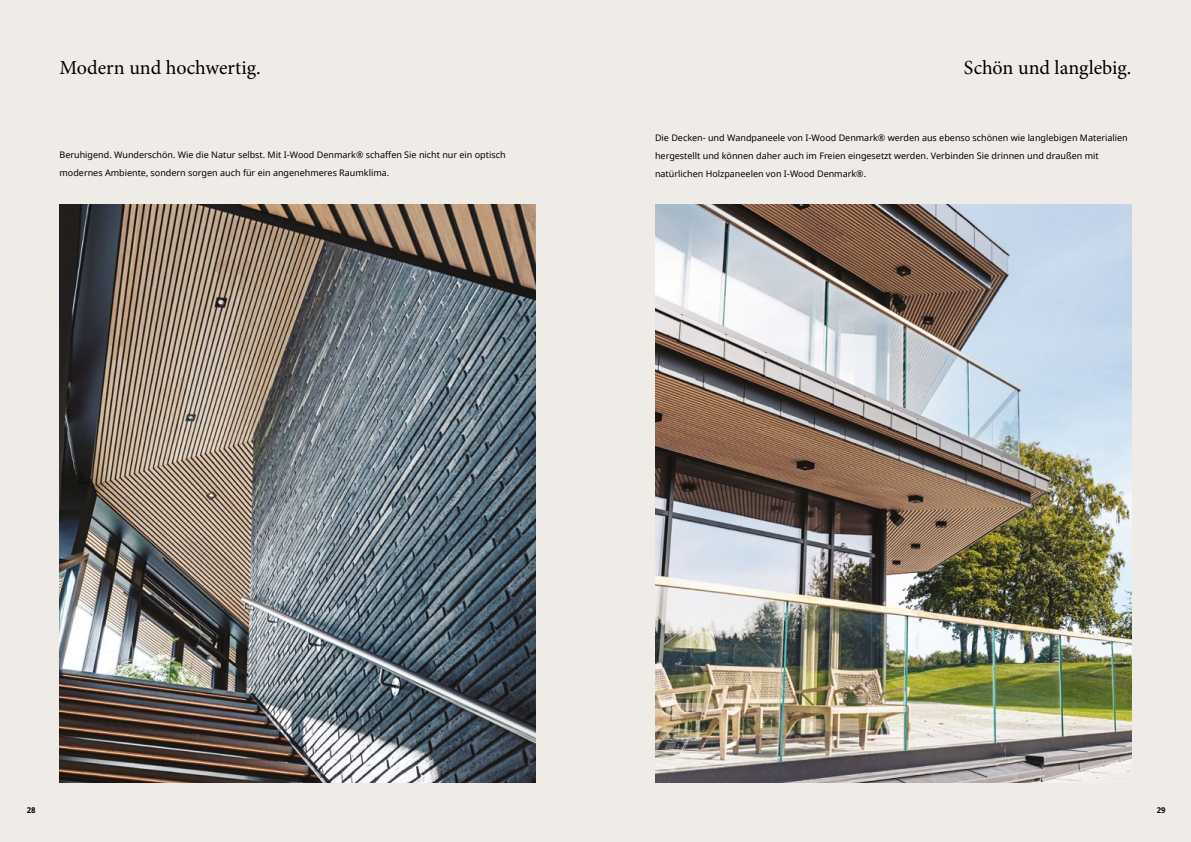
<style>
.page{position:relative;width:1191px;height:842px;background:#fff}
.page>*{position:absolute;margin:0;border:0;box-sizing:border-box;transform-origin:0 0}
.t1{font:20px "Minion Pro";color:#000}
.t2{font:9px/18px "Noto Sans";color:#000}
.t3{font:700 8px "Noto Sans";color:#000}
</style>
<div class="page">
<div style="left:0;top:0;width:595px;height:842px;background:#efece8"></div>
<div style="left:595px;top:0;width:596px;height:842px;background:#efece8"></div>
<img style="left:655px;top:204px;width:476px;height:578px">
<img style="left:60px;top:204px;width:476px;height:578px">
<h1 class="t1" style="left:60px;top:54px;width:203px">Modern und hochwertig.</h1>
<p class="t2" style="left:60px;top:146px;width:447px">Beruhigend. Wunderschön. Wie die Natur selbst. Mit I-Wood Denmark® schaffen Sie nicht nur ein optisch modernes Ambiente, sondern sorgen auch für ein angenehmeres Raumklima.</p>
<h1 class="t1" style="left:964px;top:54px;width:169px">Schön und langlebig.</h1>
<p class="t2" style="left:655px;top:129px;width:474px">Die Decken- und Wandpaneele von I-Wood Denmark® werden aus ebenso schönen wie langlebigen Materialien hergestellt und können daher auch im Freien eingesetzt werden. Verbinden Sie drinnen und draußen mit natürlichen Holzpaneelen von I-Wood Denmark®.</p>
<p class="t3" style="left:27px;top:804px;width:10px">28</p>
<p class="t3" style="left:1156px;top:804px;width:10px">29</p>
</div>
